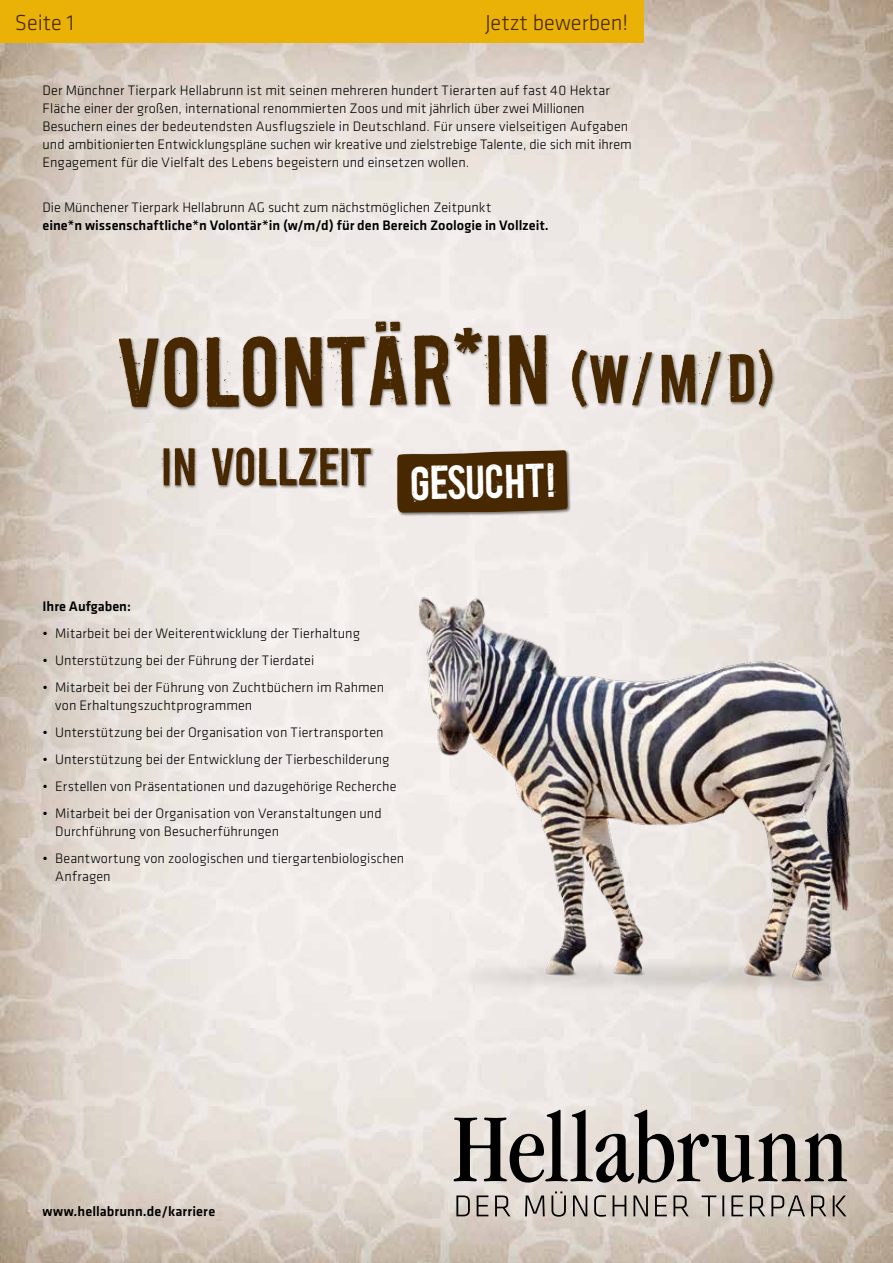
<style>
.page{position:relative;width:893px;height:1263px;background:#fff}
.page>*{position:absolute;margin:0;border:0;box-sizing:border-box;transform-origin:0 0}
.t1{font:97.5px "Boycott Libero";letter-spacing:.02em;color:#482800}
.t2{font:67.5px "Boycott Libero";color:#482800}
.t3{font:52.5px "Boycott Libero";letter-spacing:.02em;color:#482800}
.t4{font:47.4px "Boycott Libero";color:#fff}
.t5{font:300 22.5px "Klavika Basic";color:#482800}
.t6{font:300 14.25px/18px "Klavika Basic";letter-spacing:.005em;color:#000}
.t7{font:500 14.25px "Klavika Basic";color:#000}
</style>
<div class="page">
<img style="left:0;top:0;width:893px;height:1263px">
<img style="left:405px;top:580px;width:461px;height:421px">
<div style="left:396px;top:449px;width:175px;height:67px;background:#000;opacity:.5"></div>
<svg style="left:397px;top:450px;width:171px;height:63px;background:#51330d"></svg>
<div style="left:160px;top:446px;width:216px;height:43px;background:#000;opacity:.5"></div>
<div style="left:118px;top:320px;width:658px;height:91px;background:#000;opacity:.5"></div>
<svg style="left:454px;top:1109px;width:393px;height:108px;background:#a9a39d"></svg>
<div style="left:0;top:0;width:643px;height:43px;background:#eab107"></div>
<h3 class="t5" style="left:15px;top:9px;width:61px">Seite 1</h3>
<h3 class="t5" style="left:485px;top:9px;width:144px">Jetzt bewerben!</h3>
<p class="t6" style="left:43px;top:81px;width:591px">Der Münchner Tierpark Hellabrunn ist mit seinen mehreren hundert Tierarten auf fast 40 Hektar Fläche einer der großen, international renommierten Zoos und mit jährlich über zwei Millionen Besuchern eines der bedeutendsten Ausflugsziele in Deutschland. Für unsere vielseitigen Aufgaben und ambitionierten Entwicklungspläne suchen wir kreative und zielstrebige Talente, die sich mit ihrem Engagement für die Vielfalt des Lebens begeistern und einsetzen wollen.</p>
<p class="t6" style="left:43px;top:198px;width:450px">Die Münchener Tierpark Hellabrunn AG sucht zum nächstmöglichen Zeitpunkt</p>
<p class="t7" style="left:43px;top:216px;width:508px">eine*n wissenschaftliche*n Volontär*in (w/m/d) für den Bereich Zoologie in Vollzeit.</p>
<h1 class="t1" style="left:119px;top:317px;width:434px">VOLONTÄR*IN</h1>
<h2 class="t2" style="left:568px;top:343px;width:207px;rotate:-1deg">(W/M/D)</h2>
<h3 class="t3" style="left:161px;top:438px;width:211px">IN VOLLZEIT</h3>
<h3 class="t4" style="left:410px;top:457px;width:147px;rotate:-1deg">GESUCHT!</h3>
<p class="t7" style="left:43px;top:596px;width:90px">Ihre Aufgaben:</p>
<p class="t6" style="left:43px;top:624px;width:319px">• Mitarbeit bei der Weiterentwicklung der Tierhaltung</p>
<p class="t6" style="left:43px;top:651px;width:273px">• Unterstützung bei der Führung der Tierdatei</p>
<p class="t6" style="left:55px;top:678px;width:330px;text-indent:-13px">• Mitarbeit bei der Führung von Zuchtbüchern im Rahmen von Erhaltungszuchtprogrammen</p>
<p class="t6" style="left:43px;top:723px;width:343px">• Unterstützung bei der Organisation von Tiertransporten</p>
<p class="t6" style="left:43px;top:750px;width:348px">• Unterstützung bei der Entwicklung der Tierbeschilderung</p>
<p class="t6" style="left:43px;top:777px;width:356px">• Erstellen von Präsentationen und dazugehörige Recherche</p>
<p class="t6" style="left:55px;top:804px;width:328px;text-indent:-13px">• Mitarbeit bei der Organisation von Veranstaltungen und<br>Durchführung von Besucherführungen</p>
<p class="t6" style="left:55px;top:849px;width:351px;text-indent:-13px">• Beantwortung von zoologischen und tiergartenbiologischen<br>Anfragen</p>
<p class="t7" style="left:43px;top:1202px;width:174px">www.hellabrunn.de/karriere</p>
</div>
